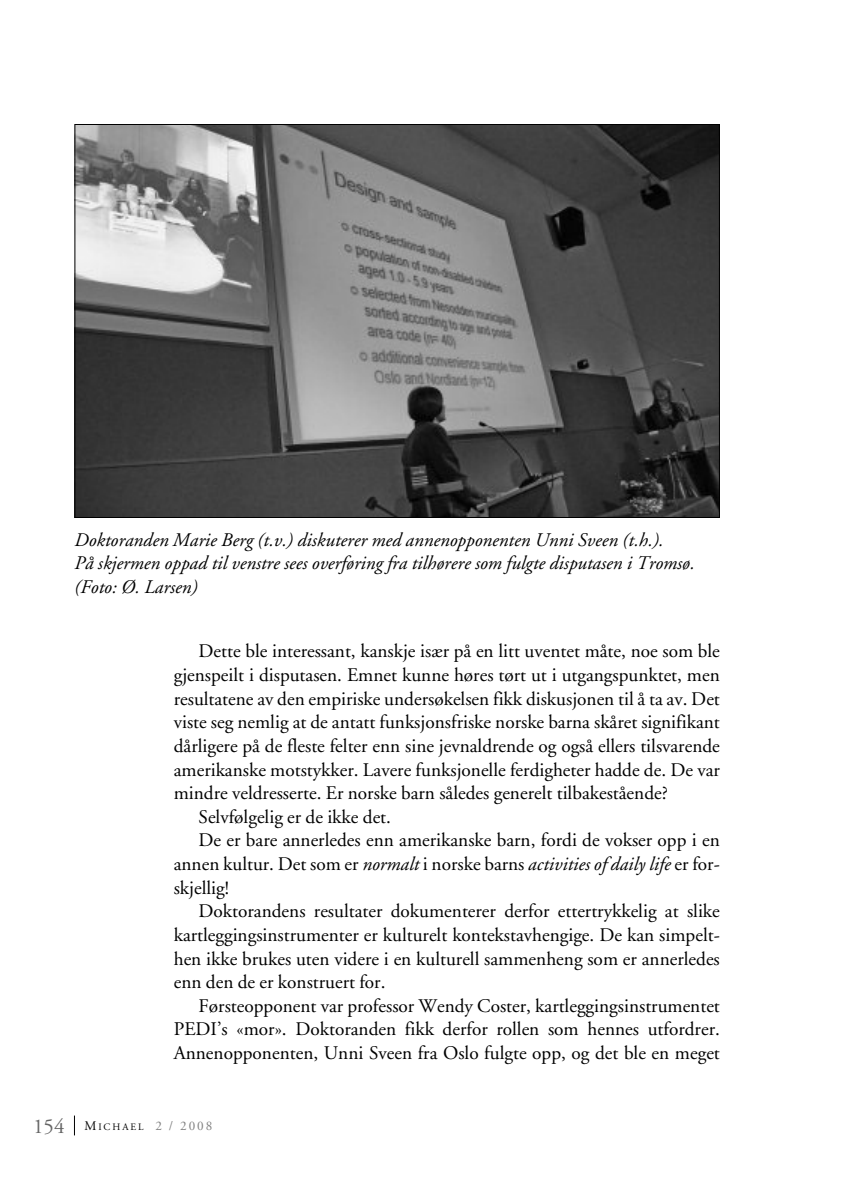
<style>
.page{position:relative;width:844px;height:1191px;background:#fff}
.page>*{position:absolute;margin:0;border:0;box-sizing:border-box;transform-origin:0 0}
.t1{font:19.25px "Adobe Garamond";color:#000}
.t2{font:italic 19.25px/23.6px "Adobe Garamond";color:#000}
.t3{font:9.8px "Adobe Garamond";letter-spacing:.2em;color:#000}
.s1{font-style:italic}
.s2{font-size:21px;color:#666}
.s3{font-size:13.12px}
.s4{font-size:13.12px;color:#808080}
</style>
<div class="page">
<svg style="left:74px;top:1115px;width:1px;height:20px"></svg>
<img style="left:76px;top:126px;width:641px;height:390px">
<p class="t2" style="left:74px;top:529px;width:621px">Doktoranden Marie Berg (t.v.) diskuterer med annenopponenten Unni Sveen (t.h.).<br>På skjermen oppad til venstre sees overføring fra tilhørere som fulgte disputasen i Tromsø. (Foto: Ø. Larsen)</p>
<p class="t1" style="left:198px;top:643px;width:522px">Dette ble interessant, kanskje især på en litt uventet måte, noe som ble</p>
<p class="t1" style="left:174px;top:667px;width:547px">gjenspeilt i disputasen. Emnet kunne høres tørt ut i utgangspunktet, men</p>
<p class="t1" style="left:174px;top:691px;width:547px">resultatene av den empiriske undersøkelsen fikk diskusjonen til å ta av. Det</p>
<p class="t1" style="left:174px;top:714px;width:547px">viste seg nemlig at de antatt funksjonsfriske norske barna skåret signifikant</p>
<p class="t1" style="left:174px;top:738px;width:547px">dårligere på de fleste felter enn sine jevnaldrende og også ellers tilsvarende</p>
<p class="t1" style="left:174px;top:761px;width:547px">amerikanske motstykker. Lavere funksjonelle ferdigheter hadde de. De var</p>
<p class="t1" style="left:174px;top:785px;width:495px">mindre veldresserte. Er norske barn således generelt tilbakestående?</p>
<p class="t1" style="left:198px;top:809px;width:194px">Selvfølgelig er de ikke det.</p>
<p class="t1" style="left:198px;top:832px;width:522px">De er bare annerledes enn amerikanske barn, fordi de vokser opp i en</p>
<p class="t1" style="left:174px;top:856px;width:547px">annen kultur. Det som er <span class="s1">normalt</span> i norske barns <span class="s1">activities of daily life</span> er for-</p>
<p class="t1" style="left:174px;top:880px;width:57px">skjellig!</p>
<p class="t1" style="left:198px;top:903px;width:522px">Doktorandens resultater dokumenterer derfor ettertrykkelig at slike</p>
<p class="t1" style="left:174px;top:927px;width:547px">kartleggingsinstrumenter er kulturelt kontekstavhengige. De kan simpelt-</p>
<p class="t1" style="left:174px;top:950px;width:547px">hen ikke brukes uten videre i en kulturell sammenheng som er annerledes</p>
<p class="t1" style="left:174px;top:974px;width:213px">enn den de er konstruert for.</p>
<p class="t1" style="left:198px;top:998px;width:522px">Førsteopponent var professor Wendy Coster, kartleggingsinstrumentet</p>
<p class="t1" style="left:174px;top:1021px;width:547px">PEDI’s «mor». Doktoranden fikk derfor rollen som hennes utfordrer.</p>
<p class="t1" style="left:174px;top:1045px;width:547px">Annenopponenten, Unni Sveen fra Oslo fulgte opp, og det ble en meget</p>
<p class="t3" style="left:33px;top:1123px;width:181px"><span class="s2">154</span> <span class="s3">M</span>ICHAEL <span class="s4">2 / 2008</span></p>
</div>
